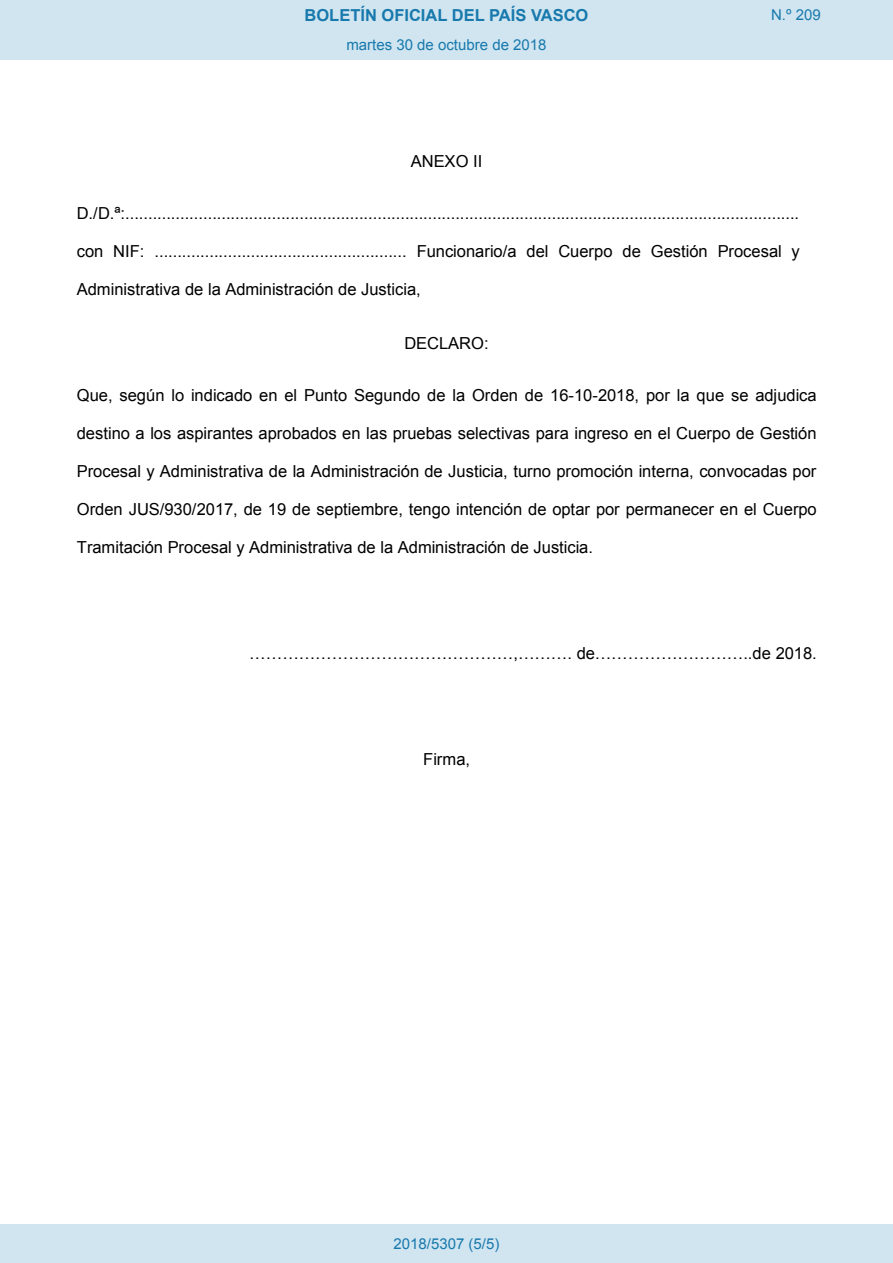
<style>
.page{position:relative;width:893px;height:1263px;background:#fff}
.page>*{position:absolute;margin:0;border:0;box-sizing:border-box;transform-origin:0 0}
.t1{font:16.5px "Arial";color:#000}
.t2{font:700 16.5px "Arial";color:#1879ad}
.Paginacion_Centro{font:15px "Arial";color:#1879ad}
</style>
<div class="page">
<div style="left:0;top:0;width:893px;height:60px;background:#d0e5f0"></div>
<div style="left:0;top:1225px;width:893px;height:38px;background:#d0e5f0"></div>
<p class="t2" style="left:305px;top:4px;width:285px">BOLETÍN OFICIAL DEL PAÍS VASCO</p>
<p class="Paginacion_Centro" style="left:771px;top:5px;width:51px">N.º 209</p>
<p class="Paginacion_Centro" style="left:346px;top:35px;width:202px">martes 30 de octubre de 2018</p>
<p class="t1" style="left:411px;top:150px;width:73px">ANEXO II</p>
<p class="t1" style="left:77px;top:203px;width:724px">D./D.ª:...................................................................................................................................................</p>
<p class="t1" style="left:77px;top:241px;width:724px">con NIF: ....................................................... Funcionario/a del Cuerpo de Gestión Procesal y</p>
<p class="t1" style="left:77px;top:279px;width:346px">Administrativa de la Administración de Justicia,</p>
<p class="t1" style="left:404px;top:332px;width:86px">DECLARO:</p>
<p class="t1" style="left:77px;top:385px;width:741px">Que, según lo indicado en el Punto Segundo de la Orden de 16-10-2018, por la que se adjudica</p>
<p class="t1" style="left:77px;top:423px;width:741px">destino a los aspirantes aprobados en las pruebas selectivas para ingreso en el Cuerpo de Gestión</p>
<p class="t1" style="left:77px;top:460px;width:741px">Procesal y Administrativa de la Administración de Justicia, turno promoción interna, convocadas por</p>
<p class="t1" style="left:77px;top:498px;width:741px">Orden JUS/930/2017, de 19 de septiembre, tengo intención de optar por permanecer en el Cuerpo</p>
<p class="t1" style="left:77px;top:536px;width:518px">Tramitación Procesal y Administrativa de la Administración de Justicia.</p>
<p class="t1" style="left:249px;top:642px;width:569px">…………………………………………,………. de………………………..de 2018.</p>
<p class="t1" style="left:423px;top:748px;width:48px">Firma,</p>
<p class="Paginacion_Centro" style="left:393px;top:1234px;width:107px">2018/5307 (5/5)</p>
</div>
